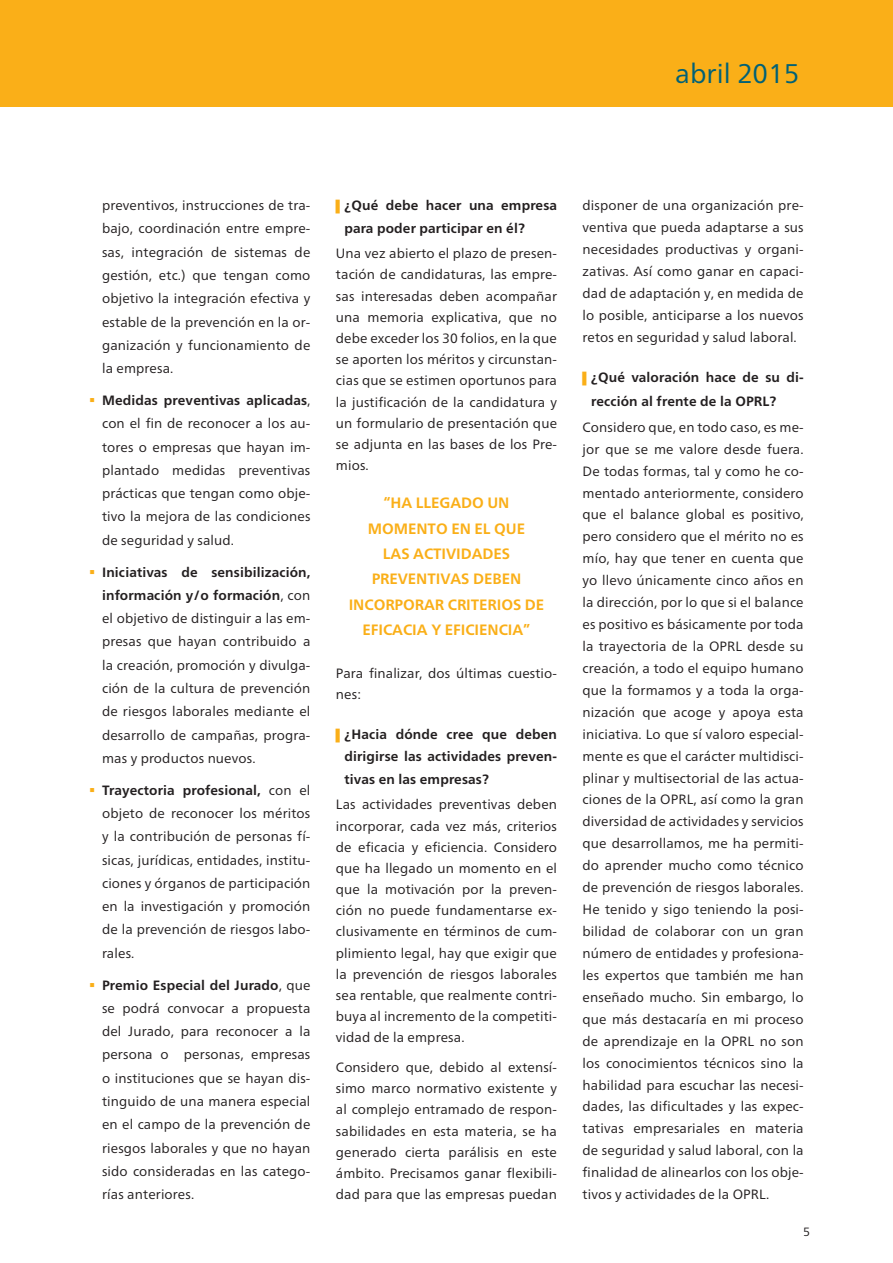
<style>
.page{position:relative;width:893px;height:1263px;background:#fff}
.page>*{position:absolute;margin:0;border:0;box-sizing:border-box;transform-origin:0 0}
.t1{font:27px "Frutiger Neue LT Pro";color:#016176}
.DESTACADO{font:700 15px/25.3px "Frutiger Neue LT Pro";letter-spacing:-.005em;color:#faaf18;text-align:center}
.texto_artículos{font:13.5px/21.9px "Frutiger Neue LT Pro";letter-spacing:.01em;color:#231f20;text-align:justify}
.t2{font:700 13.5px/22.6px "Frutiger Neue LT Pro";letter-spacing:.01em;color:#231f20}
.t3{font:12px "Frutiger Neue LT Pro";color:#231f20}
.s1{font-weight:700}
.s2{font-family:"Courier New";color:#faaf18}
</style>
<div class="page">
<div style="left:0;top:0;width:893px;height:106px;background:#faaf18"></div>
<h1 class="t1" style="left:675px;top:57px;width:126px">abril 2015</h1>
<p class="texto_artículos" style="left:102px;top:194px;width:210px;line-height:23.2px">preventivos, instrucciones de tra&shy;bajo, coordinación entre empre&shy;sas, integración de sistemas de gestión, etc.) que tengan como objetivo la integración efectiva y estable de la prevención en la or&shy;ganización y funcionamiento de la empresa.</p>
<p class="texto_artículos" style="left:102px;top:388px;width:210px;line-height:23.2px"><span class="s1">Medidas preventivas aplicadas</span>, con el fin de reconocer a los au&shy;tores o empresas que hayan im&shy;plantado medidas preventivas prácticas que tengan como obje&shy;tivo la mejora de las condiciones de seguridad y salud.</p>
<p class="texto_artículos" style="left:102px;top:560px;width:210px;line-height:23.2px"><span class="s1">Iniciativas de sensibilización, información y/o formación</span>, con el objetivo de distinguir a las em&shy;presas que hayan contribuido a la creación, promoción y divulga&shy;ción de la cultura de prevención de riesgos laborales mediante el desarrollo de campañas, progra&shy;mas y productos nuevos.</p>
<p class="texto_artículos" style="left:102px;top:778px;width:210px;line-height:23.2px"><span class="s1">Trayectoria profesional,</span> con el objeto de reconocer los méritos y la contribución de personas fí&shy;sicas, jurídicas, entidades, institu&shy;ciones y órganos de participación en la investigación y promoción de la prevención de riesgos labo&shy;rales.</p>
<p class="texto_artículos" style="left:102px;top:973px;width:210px;line-height:23.2px"><span class="s1">Premio Especial del Jurado</span>, que se podrá convocar a propuesta del Jurado, para reconocer a la persona o personas, empresas o instituciones que se hayan dis&shy;tinguido de una manera especial en el campo de la prevención de riesgos laborales y que no hayan sido consideradas en las catego&shy;rías anteriores.</p>
<p class="t2" style="left:344px;top:194px;width:214px;text-indent:-9px"><span class="s2">▌</span>¿Qué debe hacer una empresa para poder participar en él?</p>
<p class="texto_artículos" style="left:336px;top:243px;width:223px;line-height:21.1px">Una vez abierto el plazo de presen&shy;tación de candidaturas, las empre&shy;sas interesadas deben acompañar una memoria explicativa, que no debe exceder los 30 folios, en la que se aporten los méritos y circunstan&shy;cias que se estimen oportunos para la justificación de la candidatura y un formulario de presentación que se adjunta en las bases de los Pre&shy;mios.</p>
<p class="DESTACADO" style="left:349px;top:490px;width:197px">“HA LLEGADO UN<br>MOMENTO EN EL QUE<br>LAS ACTIVIDADES<br>PREVENTIVAS DEBEN<br>INCORPORAR CRITERIOS DE<br>EFICACIA Y EFICIENCIA”</p>
<p class="texto_artículos" style="left:336px;top:662px;width:223px;line-height:21.1px">Para finalizar, dos últimas cuestio&shy;nes:</p>
<p class="t2" style="left:344px;top:722px;width:214px;text-align:justify;text-indent:-9px"><span class="s2">▌</span>¿Hacia dónde cree que deben dirigirse las actividades preven&shy;tivas en las empresas?</p>
<p class="texto_artículos" style="left:336px;top:794px;width:223px;line-height:21.1px">Las actividades preventivas deben incorporar, cada vez más, criterios de eficacia y eficiencia. Considero que ha llegado un momento en el que la motivación por la preven&shy;ción no puede fundamentarse ex&shy;clusivamente en términos de cum&shy;plimiento legal, hay que exigir que la prevención de riesgos laborales sea rentable, que realmente contri&shy;buya al incremento de la competiti&shy;vidad de la empresa.</p>
<p class="texto_artículos" style="left:336px;top:1057px;width:223px;line-height:21.1px">Considero que, debido al extensí&shy;simo marco normativo existente y al complejo entramado de respon&shy;sabilidades en esta materia, se ha generado cierta parálisis en este ámbito. Precisamos ganar flexibili&shy;dad para que las empresas puedan</p>
<p class="texto_artículos" style="left:583px;top:194px;width:223px">disponer de una organización pre&shy;ventiva que pueda adaptarse a sus necesidades productivas y organi&shy;zativas. Así como ganar en capaci&shy;dad de adaptación y, en medida de lo posible, anticiparse a los nuevos retos en seguridad y salud laboral.</p>
<p class="t2" style="left:591px;top:366px;width:214px;line-height:23.4px;text-indent:-9px"><span class="s2">▌</span>¿Qué valoración hace de su di&shy;rección al frente de la OPRL?</p>
<p class="texto_artículos" style="left:583px;top:416px;width:223px">Considero que, en todo caso, es me&shy;jor que se me valore desde fuera.<br>De todas formas, tal y como he co&shy;mentado anteriormente, considero que el balance global es positivo, pero considero que el mérito no es mío, hay que tener en cuenta que yo llevo únicamente cinco años en la dirección, por lo que si el balance es positivo es básicamente por toda la trayectoria de la OPRL desde su creación, a todo el equipo humano que la formamos y a toda la orga&shy;nización que acoge y apoya esta iniciativa. Lo que sí valoro especial&shy;mente es que el carácter multidisci&shy;plinar y multisectorial de las actua&shy;ciones de la OPRL, así como la gran diversidad de actividades y servicios que desarrollamos, me ha permiti&shy;do aprender mucho como técnico de prevención de riesgos laborales.<br>He tenido y sigo teniendo la posi&shy;bilidad de colaborar con un gran número de entidades y profesiona&shy;les expertos que también me han enseñado mucho. Sin embargo, lo que más destacaría en mi proceso de aprendizaje en la OPRL no son los conocimientos técnicos sino la habilidad para escuchar las necesi&shy;dades, las dificultades y las expec&shy;tativas empresariales en materia de seguridad y salud laboral, con la finalidad de alinearlos con los obje&shy;tivos y actividades de la OPRL.</p>
<p class="t3" style="left:803px;top:1224px;width:8px">5</p>
</div>
